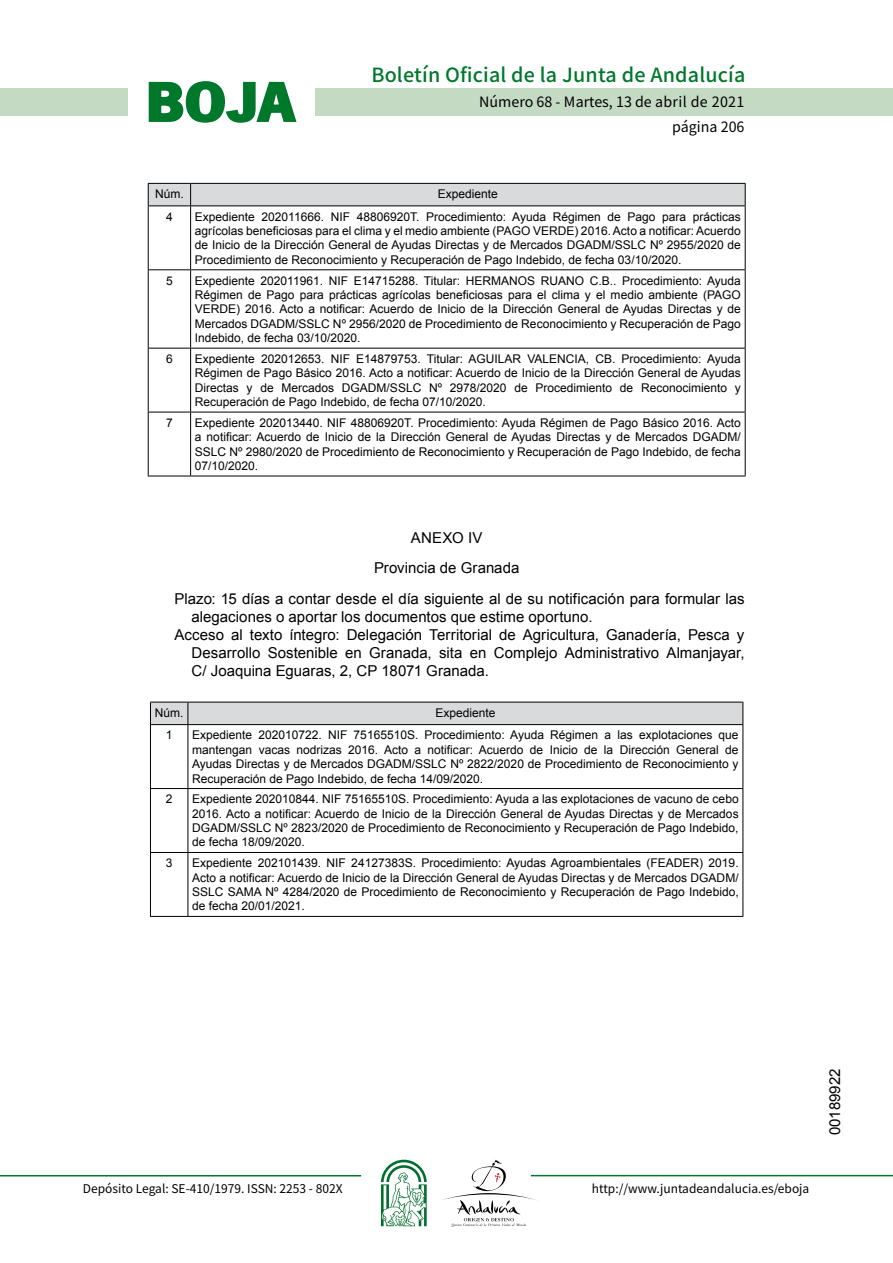
<style>
.page{position:relative;width:893px;height:1263px;background:#fff}
.page>*{position:absolute;margin:0;border:0;box-sizing:border-box;transform-origin:0 0}
.t1{font:700 57.75px "News Got T";color:#00782c;scale:1.14 1}
.t2{font:500 19.5px "Noto Sans HK";letter-spacing:.01em;color:#00782c}
.t3{font:15px "Arial";color:#000}
.t4{font:14.25px/24.5px "Noto Sans HK";color:#000;text-align:right}
.t5{font:12px/14.4px "Arial";color:#000;text-align:justify}
.t6{font:12px "Noto Sans HK";color:#000}
</style>
<div class="page">
<div style="left:315px;top:88px;width:577px;height:28px;background:#c5dac3"></div>
<div style="left:0;top:88px;width:128px;height:28px;background:#c5dac3"></div>
<hr style="left:0;top:1175px;width:361px;height:2px;background:#00782c">
<hr style="left:531px;top:1175px;width:361px;height:1px;background:#00782c">
<svg style="left:148px;top:81px;width:149px;height:42px"></svg>
<svg style="left:442px;top:1160px;width:100px;height:67px"></svg>
<svg style="left:381px;top:1160px;width:45px;height:66px"></svg>
<svg style="left:148px;top:183px;width:597px;height:23px;background:#c9cacb"></svg>
<hr style="left:148px;top:206px;width:43px;height:1px;background:#000">
<hr style="left:191px;top:206px;width:554px;height:1px;background:#000">
<hr style="left:148px;top:206px;width:1px;height:63px;background:#000">
<hr style="left:190px;top:206px;width:1px;height:63px;background:#000">
<hr style="left:744px;top:206px;width:1px;height:63px;background:#000">
<hr style="left:148px;top:269px;width:43px;height:1px;background:#000">
<hr style="left:148px;top:270px;width:1px;height:78px;background:#000">
<hr style="left:191px;top:269px;width:554px;height:1px;background:#000">
<hr style="left:190px;top:270px;width:1px;height:78px;background:#000">
<hr style="left:744px;top:270px;width:1px;height:78px;background:#000">
<hr style="left:148px;top:348px;width:43px;height:1px;background:#000">
<hr style="left:148px;top:349px;width:1px;height:63px;background:#000">
<hr style="left:191px;top:348px;width:554px;height:1px;background:#000">
<hr style="left:190px;top:349px;width:1px;height:63px;background:#000">
<hr style="left:744px;top:349px;width:1px;height:63px;background:#000">
<hr style="left:148px;top:412px;width:43px;height:1px;background:#000">
<hr style="left:148px;top:412px;width:1px;height:64px;background:#000">
<hr style="left:191px;top:412px;width:554px;height:1px;background:#000">
<hr style="left:190px;top:412px;width:1px;height:64px;background:#000">
<hr style="left:744px;top:412px;width:1px;height:64px;background:#000">
<hr style="left:148px;top:476px;width:43px;height:1px;background:#000">
<hr style="left:191px;top:476px;width:554px;height:1px;background:#000">
<div style="left:150px;top:702px;width:593px;height:22px;background:#d9dadb"></div>
<hr style="left:150px;top:724px;width:38px;height:1px;background:#000">
<hr style="left:188px;top:724px;width:555px;height:1px;background:#000">
<hr style="left:150px;top:725px;width:1px;height:63px;background:#000">
<hr style="left:187px;top:725px;width:1px;height:63px;background:#000">
<hr style="left:742px;top:725px;width:1px;height:63px;background:#000">
<hr style="left:150px;top:788px;width:38px;height:1px;background:#000">
<hr style="left:150px;top:789px;width:1px;height:63px;background:#000">
<hr style="left:188px;top:788px;width:555px;height:1px;background:#000">
<hr style="left:187px;top:789px;width:1px;height:63px;background:#000">
<hr style="left:742px;top:789px;width:1px;height:63px;background:#000">
<hr style="left:150px;top:852px;width:38px;height:1px;background:#000">
<hr style="left:150px;top:853px;width:1px;height:63px;background:#000">
<hr style="left:188px;top:852px;width:555px;height:1px;background:#000">
<hr style="left:187px;top:853px;width:1px;height:63px;background:#000">
<hr style="left:742px;top:853px;width:1px;height:63px;background:#000">
<hr style="left:150px;top:916px;width:38px;height:1px;background:#000">
<hr style="left:188px;top:916px;width:555px;height:1px;background:#000">
<h1 class="t1" style="left:145px;top:68px;width:133px">BOJA</h1>
<h2 class="t2" style="left:371px;top:64px;width:375px">Boletín Oficial de la Junta de Andalucía</h2>
<p class="t4" style="left:479px;top:90px;width:267px">Número 68 - Martes, 13 de abril de 2021 página 206</p>
<p class="t5" style="left:155px;top:187px;width:30px">Núm.</p>
<p class="t5" style="left:438px;top:187px;width:62px">Expediente</p>
<p class="t5" style="left:166px;top:209px;width:8px">4</p>
<p class="t5" style="left:195px;top:209px;width:547px">Expediente 202011666. NIF 48806920T. Procedimiento: Ayuda Régimen de Pago para prácticas agrícolas beneficiosas para el clima y el medio ambiente (PAGO VERDE) 2016. Acto a notificar: Acuerdo de Inicio de la Dirección General de Ayudas Directas y de Mercados DGADM/SSLC Nº 2955/2020 de Procedimiento de Reconocimiento y Recuperación de Pago Indebido, de fecha 03/10/2020.</p>
<p class="t5" style="left:166px;top:273px;width:8px">5</p>
<p class="t5" style="left:195px;top:273px;width:547px">Expediente 202011961. NIF E14715288. Titular: HERMANOS RUANO C.B.. Procedimiento: Ayuda Régimen de Pago para prácticas agrícolas beneficiosas para el clima y el medio ambiente (PAGO VERDE) 2016. Acto a notificar: Acuerdo de Inicio de la Dirección General de Ayudas Directas y de Mercados DGADM/SSLC Nº 2956/2020 de Procedimiento de Reconocimiento y Recuperación de Pago Indebido, de fecha 03/10/2020.</p>
<p class="t5" style="left:166px;top:352px;width:8px">6</p>
<p class="t5" style="left:195px;top:352px;width:547px">Expediente 202012653. NIF E14879753. Titular: AGUILAR VALENCIA, CB. Procedimiento: Ayuda Régimen de Pago Básico 2016. Acto a notificar: Acuerdo de Inicio de la Dirección General de Ayudas Directas y de Mercados DGADM/SSLC Nº 2978/2020 de Procedimiento de Reconocimiento y Recuperación de Pago Indebido, de fecha 07/10/2020.</p>
<p class="t5" style="left:166px;top:416px;width:8px">7</p>
<p class="t5" style="left:195px;top:416px;width:547px">Expediente 202013440. NIF 48806920T. Procedimiento: Ayuda Régimen de Pago Básico 2016. Acto a notificar: Acuerdo de Inicio de la Dirección General de Ayudas Directas y de Mercados DGADM/ SSLC Nº 2980/2020 de Procedimiento de Reconocimiento y Recuperación de Pago Indebido, de fecha 07/10/2020.</p>
<p class="t3" style="left:411px;top:528px;width:73px">ANEXO IV</p>
<p class="t3" style="left:374px;top:558px;width:147px">Provincia de Granada</p>
<p class="t3" style="left:174px;top:589px;width:571px">Plazo: 15 días a contar desde el día siguiente al de su notificación para formular las</p>
<p class="t3" style="left:191px;top:607px;width:402px">alegaciones o aportar los documentos que estime oportuno.</p>
<p class="t3" style="left:174px;top:625px;width:571px">Acceso al texto íntegro: Delegación Territorial de Agricultura, Ganadería, Pesca y</p>
<p class="t3" style="left:191px;top:643px;width:554px">Desarrollo Sostenible en Granada, sita en Complejo Administrativo Almanjayar,</p>
<p class="t3" style="left:191px;top:661px;width:299px">C/ Joaquina Eguaras, 2, CP 18071 Granada.</p>
<p class="t5" style="left:155px;top:706px;width:30px">Núm.</p>
<p class="t5" style="left:435px;top:706px;width:62px">Expediente</p>
<p class="t5" style="left:166px;top:728px;width:8px">1</p>
<p class="t5" style="left:192px;top:728px;width:548px">Expediente 202010722. NIF 75165510S. Procedimiento: Ayuda Régimen a las explotaciones que mantengan vacas nodrizas 2016. Acto a notificar: Acuerdo de Inicio de la Dirección General de Ayudas Directas y de Mercados DGADM/SSLC Nº 2822/2020 de Procedimiento de Reconocimiento y Recuperación de Pago Indebido, de fecha 14/09/2020.</p>
<p class="t5" style="left:166px;top:792px;width:8px">2</p>
<p class="t5" style="left:192px;top:792px;width:548px">Expediente 202010844. NIF 75165510S. Procedimiento: Ayuda a las explotaciones de vacuno de cebo 2016. Acto a notificar: Acuerdo de Inicio de la Dirección General de Ayudas Directas y de Mercados DGADM/SSLC Nº 2823/2020 de Procedimiento de Reconocimiento y Recuperación de Pago Indebido, de fecha 18/09/2020.</p>
<p class="t5" style="left:166px;top:856px;width:8px">3</p>
<p class="t5" style="left:192px;top:856px;width:548px">Expediente 202101439. NIF 24127383S. Procedimiento: Ayudas Agroambientales (FEADER) 2019.<br>Acto a notificar: Acuerdo de Inicio de la Dirección General de Ayudas Directas y de Mercados DGADM/ SSLC SAMA Nº 4284/2020 de Procedimiento de Reconocimiento y Recuperación de Pago Indebido, de fecha 20/01/2021.</p>
<p class="t6" style="left:83px;top:1181px;width:261px">Depósito Legal: SE-410/1979. ISSN: 2253 - 802X</p>
<p class="t6" style="left:592px;top:1181px;width:219px">http://www.juntadeandalucia.es/eboja</p>
<p class="t3" style="left:825px;top:1135px;width:68px;rotate:-90deg">00189922</p>
</div>
